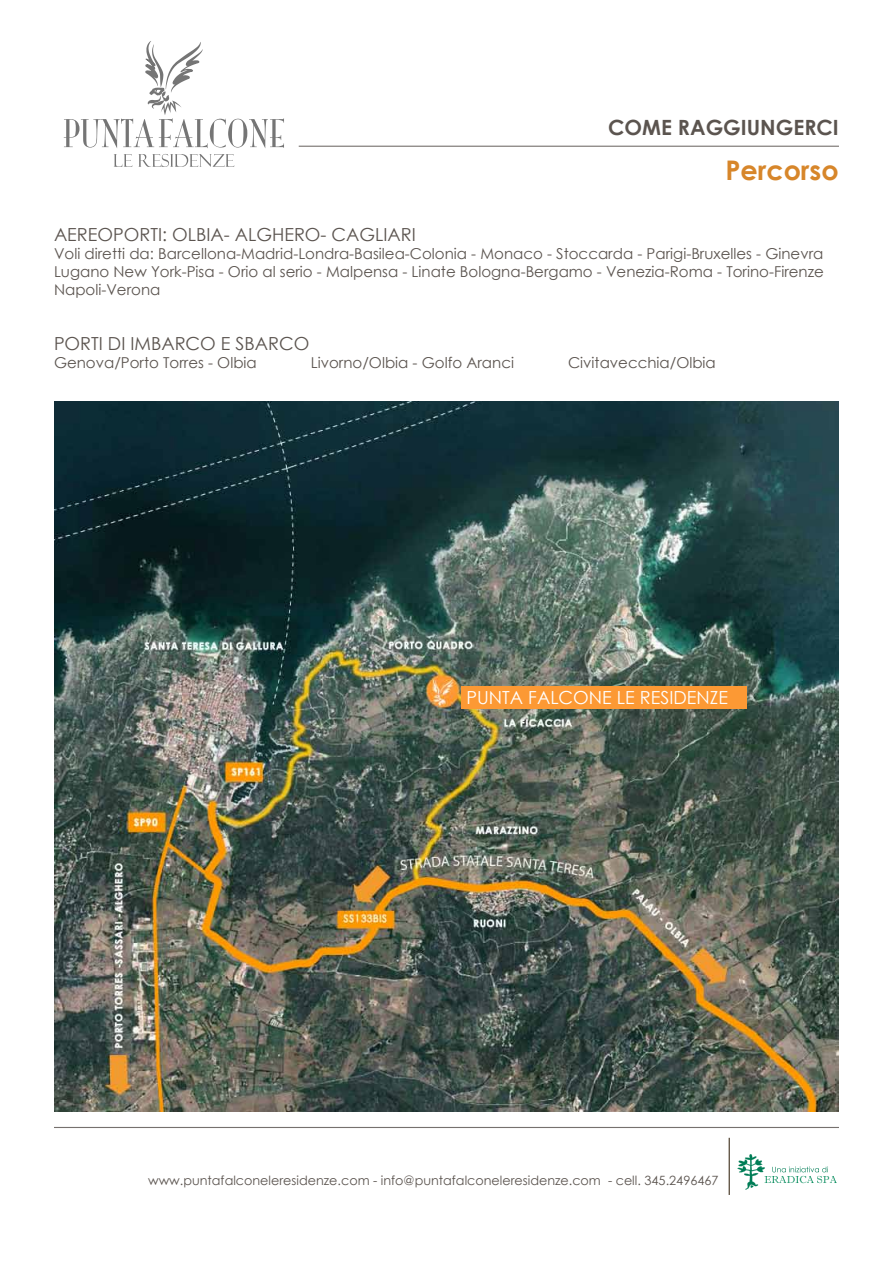
<style>
.page{position:relative;width:893px;height:1263px;background:#fff}
.page>*{position:absolute;margin:0;border:0;box-sizing:border-box;transform-origin:0 0}
.t1{font:700 27px "Century Gothic";color:#d7862a}
.t2{font:700 21px "Century Gothic";color:#5b544f}
.t3{font:18px "Century Gothic";color:#5b544f}
.t4{font:18px "Century Gothic";color:#fff}
.t5{font:15px/18px "Century Gothic";color:#5b544f;text-align:justify}
.t6{font:12.75px "Century Gothic";color:#5b544f}
</style>
<div class="page">
<hr style="left:299px;top:146px;width:540px;height:1px;background:#76716e">
<hr style="left:54px;top:1127px;width:785px;height:1px;background:#76716e">
<hr style="left:729px;top:1138px;width:1px;height:57px;background:#291802">
<svg style="left:64px;top:41px;width:220px;height:107px"></svg>
<svg style="left:114px;top:154px;width:18px;height:13px"></svg>
<svg style="left:138px;top:154px;width:96px;height:13px"></svg>
<svg style="left:737px;top:1154px;width:100px;height:35px"></svg>
<img style="left:54px;top:401px;width:785px;height:711px">
<div style="left:462px;top:686px;width:285px;height:23px;background:#fc9934"></div>
<h2 class="t2" style="left:608px;top:111px;width:232px">COME RAGGIUNGERCI</h2>
<h1 class="t1" style="left:725px;top:150px;width:115px">Percorso</h1>
<p class="t3" style="left:54px;top:222px;width:363px">AEREOPORTI: OLBIA- ALGHERO- CAGLIARI</p>
<p class="t5" style="left:54px;top:244px;width:771px">Voli diretti da: Barcellona-Madrid-Londra-Basilea-Colonia - Monaco - Stoccarda - Parigi-Bruxelles - Ginevra Lugano New York-Pisa - Orio al serio - Malpensa - Linate Bologna-Bergamo - Venezia-Roma - Torino-Firenze Napoli-Verona</p>
<p class="t3" style="left:54px;top:331px;width:257px">PORTI DI IMBARCO E SBARCO</p>
<p class="t5" style="left:54px;top:353px;width:204px">Genova/Porto Torres - Olbia</p>
<p class="t5" style="left:311px;top:353px;width:205px">Livorno/Olbia - Golfo Aranci</p>
<p class="t5" style="left:568px;top:353px;width:149px">Civitavecchia/Olbia</p>
<p class="t4" style="left:467px;top:685px;width:263px">PUNTA FALCONE LE RESIDENZE</p>
<p class="t6" style="left:148px;top:1171px;width:572px">www.puntafalconeleresidenze.com - info@puntafalconeleresidenze.com - cell. 345.2496467</p>
</div>
